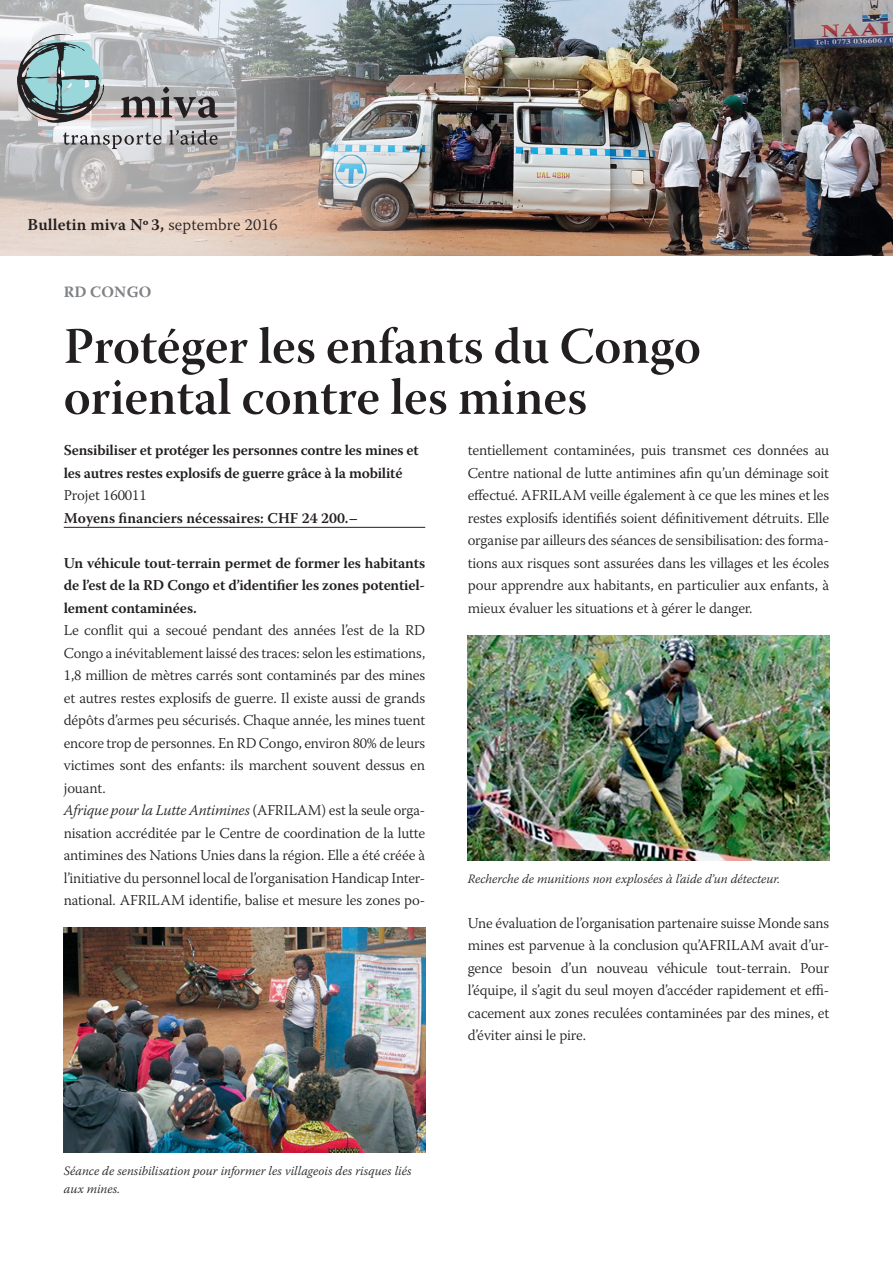
<style>
.page{position:relative;width:893px;height:1263px;background:#fff}
.page>*{position:absolute;margin:0;border:0;box-sizing:border-box;transform-origin:0 0}
.t1{font:51px/51px "Warnock Pro Semibold Subh";color:#231f20}
.t2{font:600 16.5px "Warnock Pro";letter-spacing:.01em;color:#231f20}
.t3{font:700 15.75px "Warnock Pro";letter-spacing:.01em;color:#808285}
.t4{font:300 15px/22.5px "Warnock Pro";letter-spacing:-.01em;color:#231f20;text-align:justify}
.t5{font:600 15px/22.5px "Warnock Pro";letter-spacing:-.01em;color:#231f20}
.t6{font:italic 300 12.75px/18px "Warnock Pro";color:#231f20}
.s1{font-weight:300}
.s2{font-style:italic}
</style>
<div class="page">
<img style="left:1px;top:0;width:892px;height:255px">
<svg style="left:17px;top:33px;width:88px;height:90px;background:#92a9ac"></svg>
<img style="left:64px;top:928px;width:361px;height:225px">
<img style="left:468px;top:635px;width:361px;height:225px">
<svg style="left:63px;top:132px;width:98px;height:17px;background:#b1b1b4"></svg>
<svg style="left:169px;top:130px;width:49px;height:15px"></svg>
<svg style="left:121px;top:87px;width:97px;height:31px;background:#8d898a"></svg>
<hr style="left:64px;top:527px;width:361px;height:1px;background:#231f20">
<p class="t2" style="left:28px;top:215px;width:252px">Bulletin miva Nº 3, <span class="s1">septembre 2016</span></p>
<p class="t3" style="left:64px;top:283px;width:89px">RD CONGO</p>
<h1 class="t1" style="left:64px;top:320px;width:638px">Protéger les enfants du Congo oriental contre les mines</h1>
<p class="t5" style="left:64px;top:439px;width:357px">Sensibiliser et protéger les personnes contre les mines et les autres restes explosifs de guerre grâce à la mobilité</p>
<p class="t4" style="left:64px;top:484px;width:84px">Projet 160011</p>
<p class="t5" style="left:64px;top:506px;width:295px">Moyens financiers nécessaires: CHF 24 200.–</p>
<p class="t5" style="left:64px;top:551px;width:363px;text-align:justify">Un véhicule tout-terrain permet de former les habitants de l’est de la RD Congo et d’identifier les zones potentiel&shy;lement contaminées.</p>
<p class="t4" style="left:64px;top:619px;width:363px;text-align:left">Le conflit qui a secoué pendant des années l’est de la RD Congo a inévitablement laissé des traces: selon les estimations, 1,8 million de mètres carrés sont contaminés par des mines et autres restes explosifs de guerre. Il existe aussi de grands dépôts d’armes peu sécurisés. Chaque année, les mines tuent encore trop de personnes. En RD Congo, environ 80% de leurs victimes sont des enfants: ils marchent souvent dessus en jouant.<br><span class="s2">Afrique pour la Lutte Antimines</span> (AFRILAM) est la seule orga&shy;nisation accréditée par le Centre de coordination de la lutte antimines des Nations Unies dans la région. Elle a été créée à l’initiative du personnel local de l’organisation Handicap Inter&shy;national. AFRILAM identifie, balise et mesure les zones po-</p>
<p class="t4" style="left:468px;top:439px;width:363px">tentiellement contaminées, puis transmet ces données au Centre national de lutte antimines afin qu’un déminage soit effectué. AFRILAM veille également à ce que les mines et les restes explosifs identifiés soient définitivement détruits. Elle organise par ailleurs des séances de sensibilisation: des forma&shy;tions aux risques sont assurées dans les villages et les écoles pour apprendre aux habitants, en particulier aux enfants, à mieux évaluer les situations et à gérer le danger.</p>
<p class="t6" style="left:468px;top:869px;width:314px">Recherche de munitions non explosées à l’aide d’un détecteur.</p>
<p class="t4" style="left:468px;top:911px;width:363px">Une évaluation de l’organisation partenaire suisse Monde sans mines est parvenue à la conclusion qu’AFRILAM avait d’ur&shy;gence besoin d’un nouveau véhicule tout-terrain. Pour l’équipe, il s’agit du seul moyen d’accéder rapidement et effi&shy;cacement aux zones reculées contaminées par des mines, et d’éviter ainsi le pire.</p>
<p class="t6" style="left:64px;top:1162px;width:349px">Séance de sensibilisation pour informer les villageois des risques liés aux mines.</p>
</div>
